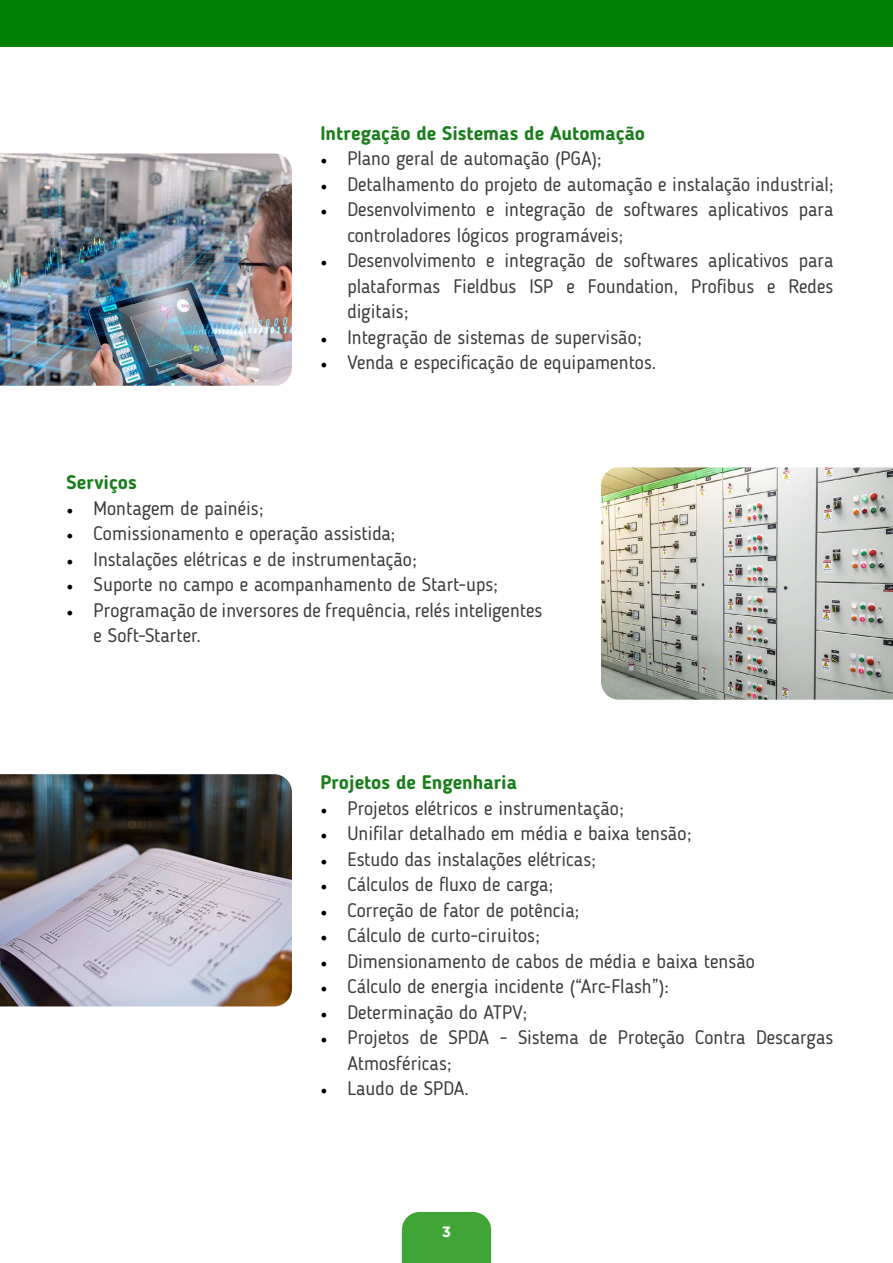
<style>
.page{position:relative;width:893px;height:1263px;background:#fff}
.page>*{position:absolute;margin:0;border:0;box-sizing:border-box;transform-origin:0 0}
.t1{font:19.5px/25.5px "Blogger Sans";color:#3c3c3b}
.t2{font:700 19.5px "Blogger Sans";color:#1a7d1b}
.t3{font:700 15px "Gotham";color:#fff}
.s1{font-family:"Minion Pro";font-size:18px;color:#000}
</style>
<div class="page">
<div style="left:402px;top:1212px;width:89px;height:51px;background:#3fa535"></div>
<div style="left:0;top:0;width:893px;height:46px;background:#008001"></div>
<img style="left:0;top:153px;width:292px;height:233px">
<img style="left:601px;top:467px;width:292px;height:233px">
<img style="left:0;top:774px;width:292px;height:232px">
<p class="t2" style="left:320px;top:121px;width:326px">Intregação de Sistemas de Automação</p>
<p class="t1" style="left:320px;top:145px;width:283px"><span class="s1">•</span> Plano geral de automação (PGA);</p>
<p class="t1" style="left:320px;top:171px;width:515px"><span class="s1">•</span> Detalhamento do projeto de automação e instalação industrial;</p>
<p class="t1" style="left:347px;top:196px;width:488px;text-indent:-27px"><span class="s1">•</span> Desenvolvimento e integração de softwares aplicativos para controladores lógicos programáveis;</p>
<p class="t1" style="left:347px;top:247px;width:488px;text-align:justify;text-indent:-27px"><span class="s1">•</span> Desenvolvimento e integração de softwares aplicativos para plataformas Fieldbus ISP e Foundation, Profibus e Redes digitais;</p>
<p class="t1" style="left:320px;top:324px;width:323px"><span class="s1">•</span> Integração de sistemas de supervisão;</p>
<p class="t1" style="left:320px;top:349px;width:337px"><span class="s1">•</span> Venda e especificação de equipamentos.</p>
<p class="t2" style="left:67px;top:471px;width:72px">Serviços</p>
<p class="t1" style="left:67px;top:495px;width:198px"><span class="s1">•</span> Montagem de painéis;</p>
<p class="t1" style="left:67px;top:521px;width:330px"><span class="s1">•</span> Comissionamento e operação assistida;</p>
<p class="t1" style="left:67px;top:546px;width:352px"><span class="s1">•</span> Instalações elétricas e de instrumentação;</p>
<p class="t1" style="left:67px;top:572px;width:433px"><span class="s1">•</span> Suporte no campo e acompanhamento de Start-ups;</p>
<p class="t1" style="left:94px;top:597px;width:450px;text-indent:-27px"><span class="s1">•</span> Programação de inversores de frequência, relés inteligentes e Soft-Starter.</p>
<p class="t2" style="left:320px;top:770px;width:198px">Projetos de Engenharia</p>
<p class="t1" style="left:320px;top:795px;width:305px"><span class="s1">•</span> Projetos elétricos e instrumentação;</p>
<p class="t1" style="left:320px;top:820px;width:373px"><span class="s1">•</span> Unifilar detalhado em média e baixa tensão;</p>
<p class="t1" style="left:320px;top:846px;width:277px"><span class="s1">•</span> Estudo das instalações elétricas;</p>
<p class="t1" style="left:320px;top:871px;width:234px"><span class="s1">•</span> Cálculos de fluxo de carga;</p>
<p class="t1" style="left:320px;top:897px;width:260px"><span class="s1">•</span> Correção de fator de potência;</p>
<p class="t1" style="left:320px;top:922px;width:221px"><span class="s1">•</span> Cálculo de curto-ciruitos;</p>
<p class="t1" style="left:320px;top:948px;width:436px"><span class="s1">•</span> Dimensionamento de cabos de média e baixa tensão</p>
<p class="t1" style="left:320px;top:973px;width:350px"><span class="s1">•</span> Cálculo de energia incidente (“Arc-Flash”):</p>
<p class="t1" style="left:320px;top:999px;width:208px"><span class="s1">•</span> Determinação do ATPV;</p>
<p class="t1" style="left:347px;top:1024px;width:488px;text-indent:-27px"><span class="s1">•</span> Projetos de SPDA - Sistema de Proteção Contra Descargas<br>Atmosféricas;</p>
<p class="t1" style="left:320px;top:1075px;width:150px"><span class="s1">•</span> Laudo de SPDA.</p>
<p class="t3" style="left:442px;top:1221px;width:11px">3</p>
</div>
